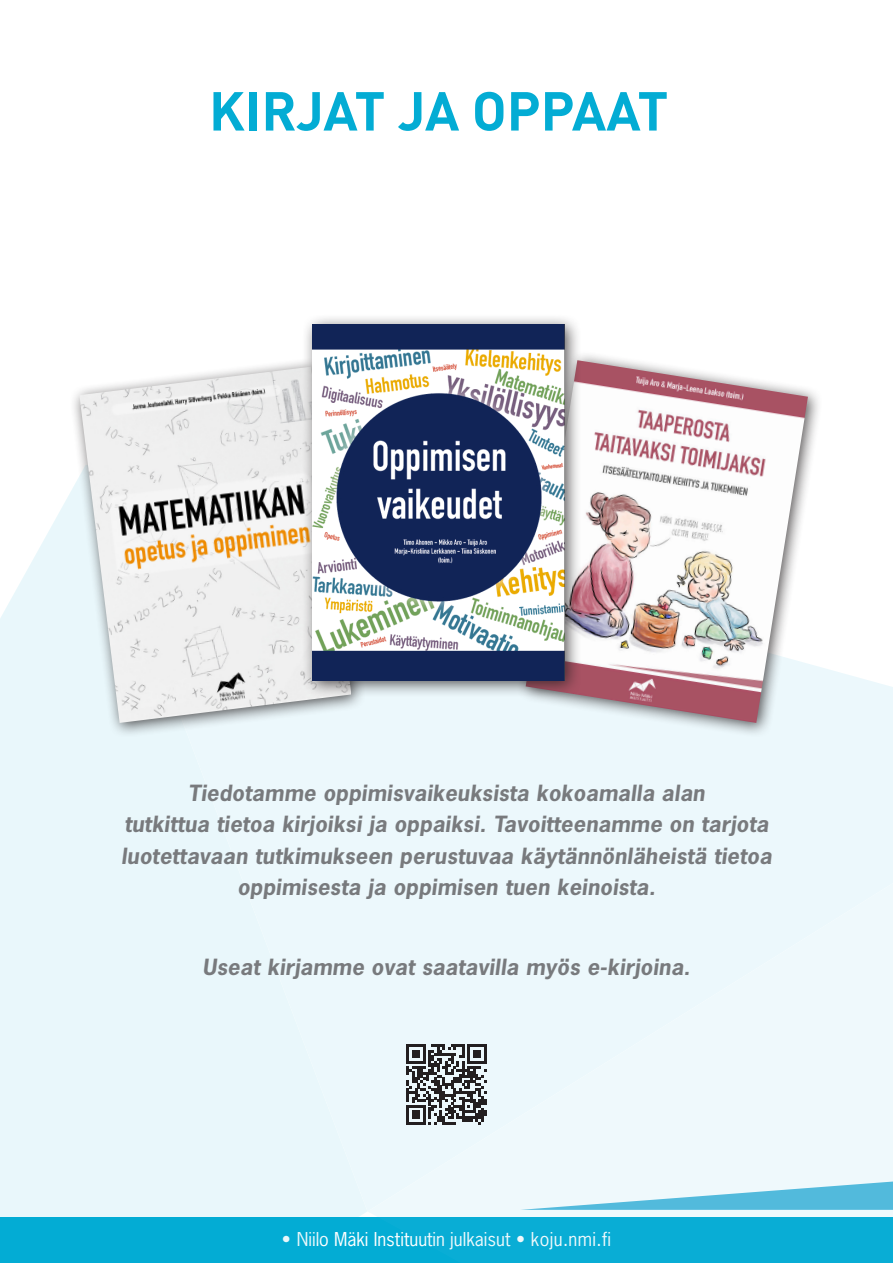
<style>
.page{position:relative;width:893px;height:1263px;background:#fff}
.page>*{position:absolute;margin:0;border:0;box-sizing:border-box;transform-origin:0 0}
.t1{font:700 54px "DIN Pro";letter-spacing:-.01em;color:#03acd4}
.Välisivu_esittely{font:italic 700 21px/31.5px "News Gothic Std";letter-spacing:.01em;color:#787a7d;text-align:center}
.t2{font:18px "News Gothic Std";color:#fff}
</style>
<div class="page">
<svg style="left:367px;top:1211px;width:526px;height:52px;background:#23b5d9"></svg>
<div style="left:367px;top:668px;width:526px;height:543px;background:#ecf8fc"></div>
<svg style="left:0;top:494px;width:367px;height:769px;background:#d7f1f8"></svg>
<svg style="left:406px;top:1044px;width:80px;height:80px;background:#7a7d80"></svg>
<div style="left:70px;top:357px;width:297px;height:381px;background:#231f20;opacity:.75"></div>
<img style="left:79px;top:367px;width:272px;height:356px">
<div style="left:516px;top:350px;width:307px;height:388px;background:#231f20;opacity:.75"></div>
<img style="left:526px;top:360px;width:282px;height:363px">
<div style="left:301px;top:313px;width:281px;height:385px;background:#231f20;opacity:.75"></div>
<img style="left:313px;top:325px;width:252px;height:356px">
<p class="t1" style="left:209px;top:75px;width:461px">KIRJAT JA OPPAAT</p>
<p class="Välisivu_esittely" style="left:121px;top:777px;width:652px">Tiedotamme oppimisvaikeuksista kokoamalla alan<br>tutkittua tietoa kirjoiksi ja oppaiksi. Tavoitteenamme on tarjota luotettavaan tutkimukseen perustuvaa käytännönläheistä tietoa oppimisesta ja oppimisen tuen keinoista.</p>
<p class="Välisivu_esittely" style="left:203px;top:952px;width:489px">Useat kirjamme ovat saatavilla myös e-kirjoina.</p>
<p class="t2" style="left:282px;top:1227px;width:331px">• Niilo Mäki Instituutin julkaisut • koju.nmi.fi</p>
</div>
